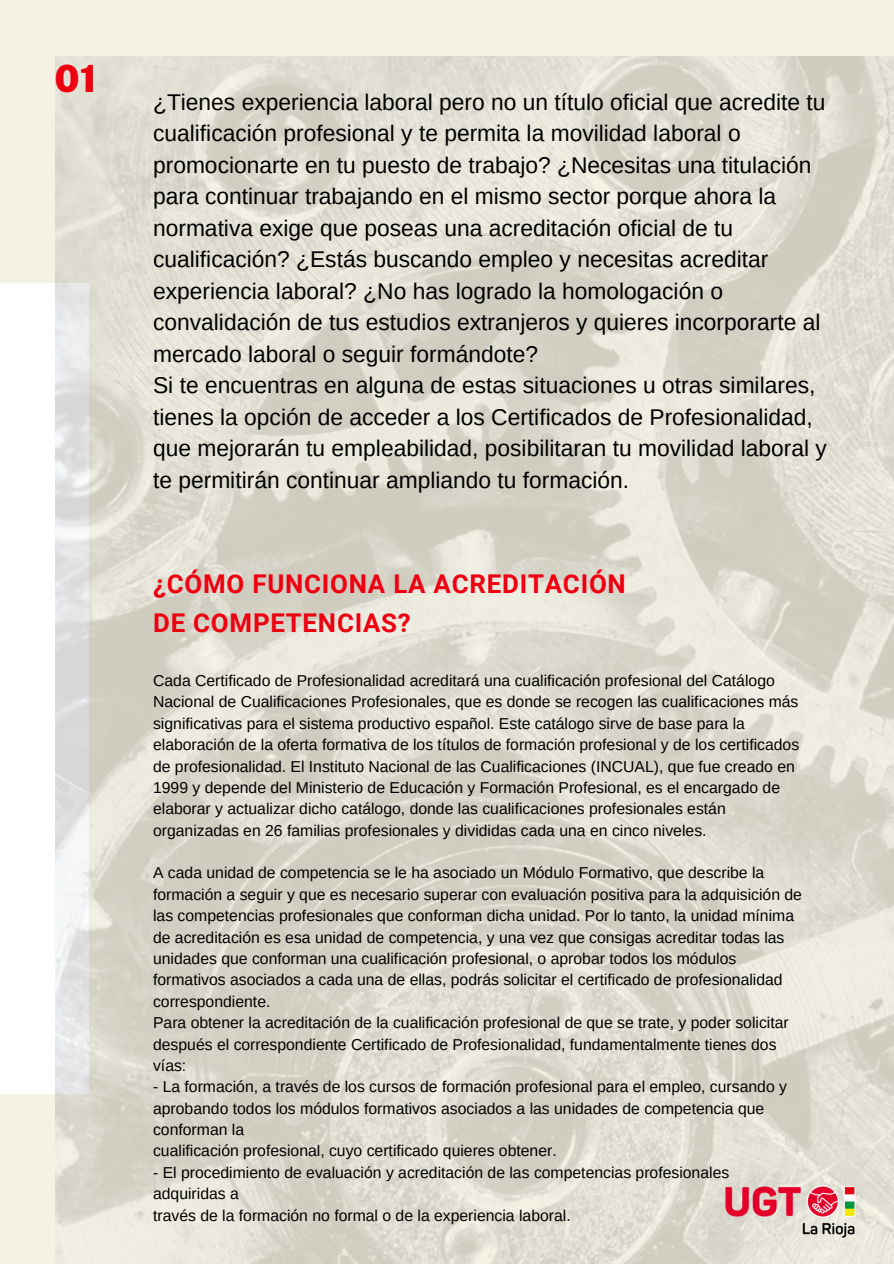
<style>
.page{position:relative;width:894px;height:1264px;background:#fff}
.page>*{position:absolute;margin:0;border:0;box-sizing:border-box;transform-origin:0 0}
.t1{font:900 37.5px "Public Sans";color:#ef0011}
.t2{font:700 25.8px/39.3px "Roboto";letter-spacing:.03em;color:#ef0011}
.t3{font:22.8px/31.5px "Arimo";color:#000}
.t4{font:15.75px/21.3px "Arimo";color:#000}
</style>
<div class="page">
<div style="left:0;top:0;width:893px;height:1263px;background:#f6f2e3"></div>
<div style="left:0;top:283px;width:89px;height:810px;background:#fff"></div>
<img style="left:56px;top:56px;width:837px;height:1207px">
<img style="left:677px;top:1159px;width:216px;height:103px">
<p class="t1" style="left:54px;top:56px;width:44px">01</p>
<p class="t3" style="left:153px;top:86px;width:675px">¿Tienes experiencia laboral pero no un título oficial que acredite tu cualificación profesional y te permita la movilidad laboral o promocionarte en tu puesto de trabajo? ¿Necesitas una titulación para continuar trabajando en el mismo sector porque ahora la normativa exige que poseas una acreditación oficial de tu cualificación? ¿Estás buscando empleo y necesitas acreditar experiencia laboral? ¿No has logrado la homologación o convalidación de tus estudios extranjeros y quieres incorporarte al mercado laboral o seguir formándote?<br>Si te encuentras en alguna de estas situaciones u otras similares, tienes la opción de acceder a los Certificados de Profesionalidad, que mejorarán tu empleabilidad, posibilitaran tu movilidad laboral y te permitirán continuar ampliando tu formación.</p>
<p class="t2" style="left:153px;top:564px;width:474px">¿CÓMO FUNCIONA LA ACREDITACIÓN<br>DE COMPETENCIAS?</p>
<p class="t4" style="left:153px;top:670px;width:647px">Cada Certificado de Profesionalidad acreditará una cualificación profesional del Catálogo Nacional de Cualificaciones Profesionales, que es donde se recogen las cualificaciones más significativas para el sistema productivo español. Este catálogo sirve de base para la elaboración de la oferta formativa de los títulos de formación profesional y de los certificados de profesionalidad. El Instituto Nacional de las Cualificaciones (INCUAL), que fue creado en 1999 y depende del Ministerio de Educación y Formación Profesional, es el encargado de elaborar y actualizar dicho catálogo, donde las cualificaciones profesionales están organizadas en 26 familias profesionales y divididas cada una en cinco niveles.</p>
<h2 class="t4" style="left:153px;top:862px;width:650px">A cada unidad de competencia se le ha asociado un Módulo Formativo, que describe la formación a seguir y que es necesario superar con evaluación positiva para la adquisición de las competencias profesionales que conforman dicha unidad. Por lo tanto, la unidad mínima de acreditación es esa unidad de competencia, y una vez que consigas acreditar todas las unidades que conforman una cualificación profesional, o aprobar todos los módulos formativos asociados a cada una de ellas, podrás solicitar el certificado de profesionalidad correspondiente.</h2>
<h1 class="t4" style="left:153px;top:1012px;width:637px">Para obtener la acreditación de la cualificación profesional de que se trate, y poder solicitar después el correspondiente Certificado de Profesionalidad, fundamentalmente tienes dos vías:</h1>
<p class="t4" style="left:153px;top:1076px;width:635px">- La formación, a través de los cursos de formación profesional para el empleo, cursando y</p>
<p class="t4" style="left:153px;top:1097px;width:612px">aprobando todos los módulos formativos asociados a las unidades de competencia que conforman la</p>
<p class="t4" style="left:153px;top:1140px;width:405px">cualificación profesional, cuyo certificado quieres obtener.</p>
<p class="t4" style="left:153px;top:1161px;width:577px">- El procedimiento de evaluación y acreditación de las competencias profesionales adquiridas a</p>
<p class="t4" style="left:153px;top:1204px;width:419px">través de la formación no formal o de la experiencia laboral.</p>
</div>
